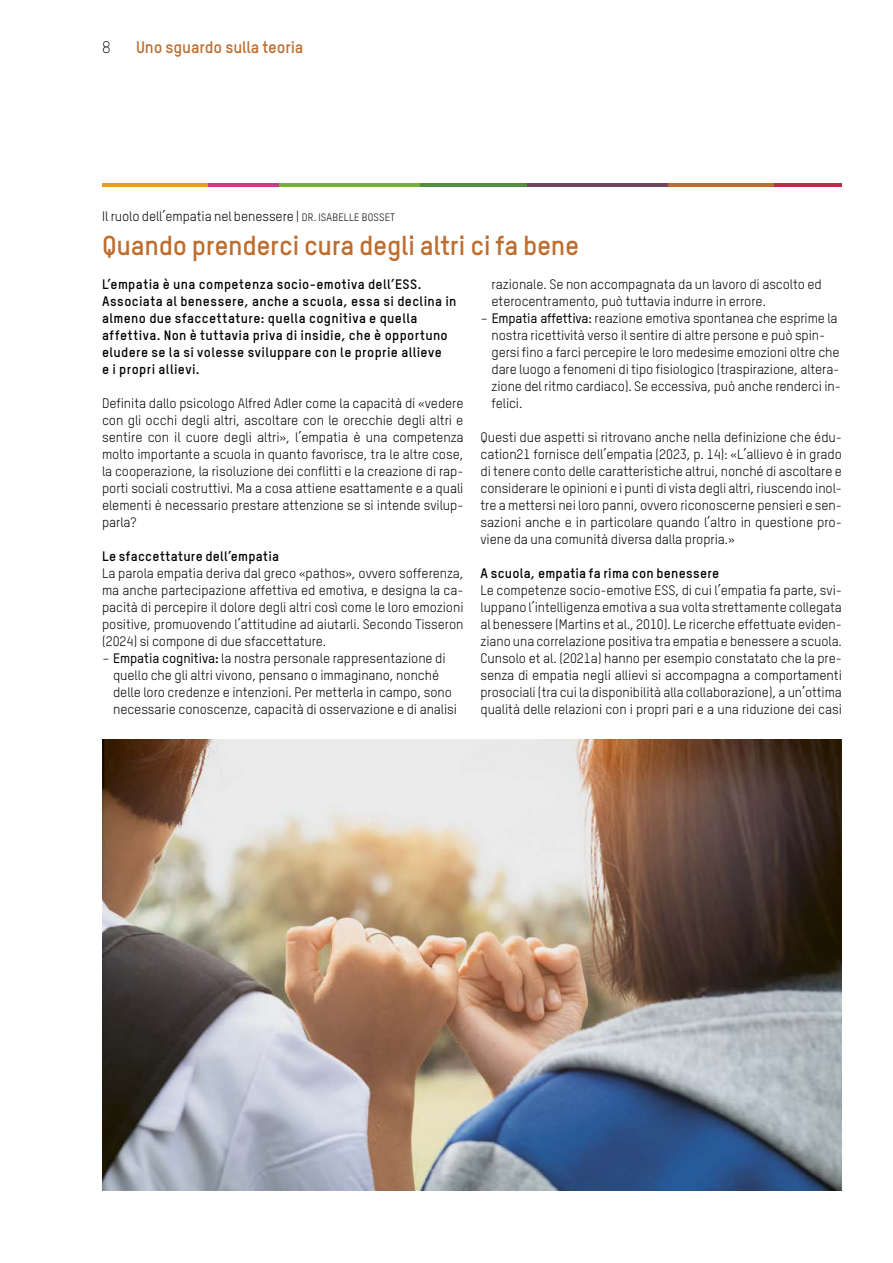
<style>
.page{position:relative;width:893px;height:1263px;background:#fff}
.page>*{position:absolute;margin:0;border:0;box-sizing:border-box;transform-origin:0 0}
.t1{font:700 27px "TSTARPRO";letter-spacing:-.015em;color:#bd6d2e}
.t2{font:700 16.5px "TSTARPRO";letter-spacing:-.005em;color:#bd6d2e}
.t3{font:300 16.5px "TSTARPRO";color:#000}
.t4{font:13.5px/17px "TSTARPRO";letter-spacing:-.005em;color:#000;text-align:justify}
.t5{font:700 13.5px/17px "TSTARPRO";letter-spacing:.025em;color:#000}
.s1{font-size:10.5px}
.s2{font-weight:500}
.s3{font-weight:700}
</style>
<div class="page">
<img style="left:102px;top:740px;width:740px;height:451px">
<hr style="left:102px;top:184px;width:106px;height:3px;background:#eb9b24">
<hr style="left:208px;top:184px;width:71px;height:3px;background:#d23a82">
<hr style="left:279px;top:184px;width:142px;height:3px;background:#78af38">
<hr style="left:421px;top:184px;width:106px;height:3px;background:#548c43">
<hr style="left:527px;top:184px;width:141px;height:3px;background:#6d4960">
<hr style="left:668px;top:184px;width:107px;height:3px;background:#bd6d2e">
<hr style="left:775px;top:184px;width:67px;height:3px;background:#b92d47">
<p class="t3" style="left:102px;top:38px;width:10px">8</p>
<p class="t2" style="left:136px;top:37px;width:169px">Uno sguardo sulla teoria</p>
<p class="t4" style="left:102px;top:208px;width:294px">Il ruolo dell’empatia nel benessere | <span class="s1">DR. ISABELLE BOSSET</span></p>
<h1 class="t1" style="left:102px;top:228px;width:479px">Quando prenderci cura degli altri ci fa bene</h1>
<p class="t5" style="left:102px;top:276px;width:356px">L’empatia è una competenza socio-emotiva dell’ESS.<br>Associata al benessere, anche a scuola, essa si declina in almeno due sfaccettature: quella cognitiva e quella affettiva. Non è tuttavia priva di insidie, che è opportuno eludere se la si volesse sviluppare con le proprie allieve<br>e i propri allievi.</p>
<p class="t4" style="left:102px;top:395px;width:363px">Definita dallo psicologo Alfred Adler come la capacità di «vedere con gli occhi degli altri, ascoltare con le orecchie degli altri e sentire con il cuore degli altri», l’empatia è una competenza molto importante a scuola in quanto favorisce, tra le altre cose, la cooperazione, la risoluzione dei conflitti e la creazione di rap&shy;porti sociali costruttivi. Ma a cosa attiene esattamente e a quali elementi è necessario prestare attenzione se si intende svilup&shy;parla?</p>
<p class="t5" style="left:102px;top:548px;width:179px">Le sfaccettature dell’empatia</p>
<p class="t4" style="left:102px;top:565px;width:363px">La parola empatia deriva dal greco «pathos», ovvero sofferenza,</p>
<p class="t4" style="left:102px;top:582px;width:363px">ma anche partecipazione affettiva ed emotiva, e designa la ca-</p>
<p class="t4" style="left:102px;top:599px;width:363px">pacità di percepire il dolore degli altri così come le loro emozioni</p>
<p class="t4" style="left:102px;top:616px;width:363px">positive, promuovendo l’attitudine ad aiutarli. Secondo Tisseron</p>
<p class="t4" style="left:102px;top:633px;width:226px">(2024) si compone di due sfaccettature.</p>
<p class="t4" style="left:102px;top:650px;width:345px">− <span class="s2">Empatia cognitiva</span><span class="s3">:</span> la nostra personale rappresentazione di</p>
<p class="t4" style="left:113px;top:667px;width:328px">quello che gli altri vivono, pensano o immaginano, nonché</p>
<p class="t4" style="left:113px;top:684px;width:340px">delle loro credenze e intenzioni. Per metterla in campo, sono</p>
<p class="t4" style="left:113px;top:701px;width:345px">necessarie conoscenze, capacità di osservazione e di analisi</p>
<p class="t4" style="left:492px;top:276px;width:332px">razionale. Se non accompagnata da un lavoro di ascolto ed</p>
<p class="t4" style="left:492px;top:293px;width:276px">eterocentramento, può tuttavia indurre in errore.</p>
<p class="t4" style="left:480px;top:310px;width:359px">− <span class="s2">Empatia affettiva:</span> reazione emotiva spontanea che esprime la</p>
<p class="t4" style="left:492px;top:327px;width:335px">nostra ricettività verso il sentire di altre persone e può spin-</p>
<p class="t4" style="left:492px;top:344px;width:349px">gersi fino a farci percepire le loro medesime emozioni oltre che</p>
<p class="t4" style="left:492px;top:361px;width:349px">dare luogo a fenomeni di tipo fisiologico (traspirazione, altera-</p>
<p class="t4" style="left:492px;top:378px;width:351px">zione del ritmo cardiaco). Se eccessiva, può anche renderci in-</p>
<p class="t4" style="left:492px;top:395px;width:32px">felici.</p>
<p class="t4" style="left:480px;top:429px;width:363px;text-align:left">Questi due aspetti si ritrovano anche nella definizione che édu&shy;cation21 fornisce dell’empatia (2023, p. 14): «L’allievo è in grado di tenere conto delle caratteristiche altrui, nonché di ascoltare e considerare le opinioni e i punti di vista degli altri, riuscendo inol&shy;tre a mettersi nei loro panni, ovvero riconoscerne pensieri e sen&shy;sazioni anche e in particolare quando l’altro in questione pro&shy;viene da una comunità diversa dalla propria.»</p>
<p class="t5" style="left:480px;top:565px;width:240px">A scuola, empatia fa rima con benessere</p>
<p class="t4" style="left:480px;top:582px;width:363px">Le competenze socio-emotive ESS, di cui l’empatia fa parte, svi&shy;luppano l’intelligenza emotiva a sua volta strettamente collegata al benessere (Martins et al., 2010). Le ricerche effettuate eviden&shy;ziano una correlazione positiva tra empatia e benessere a scuola.<br>Cunsolo et al. (2021a) hanno per esempio constatato che la pre&shy;senza di empatia negli allievi si accompagna a comportamenti prosociali (tra cui la disponibilità alla collaborazione), a un’ottima qualità delle relazioni con i propri pari e a una riduzione dei casi</p>
</div>
